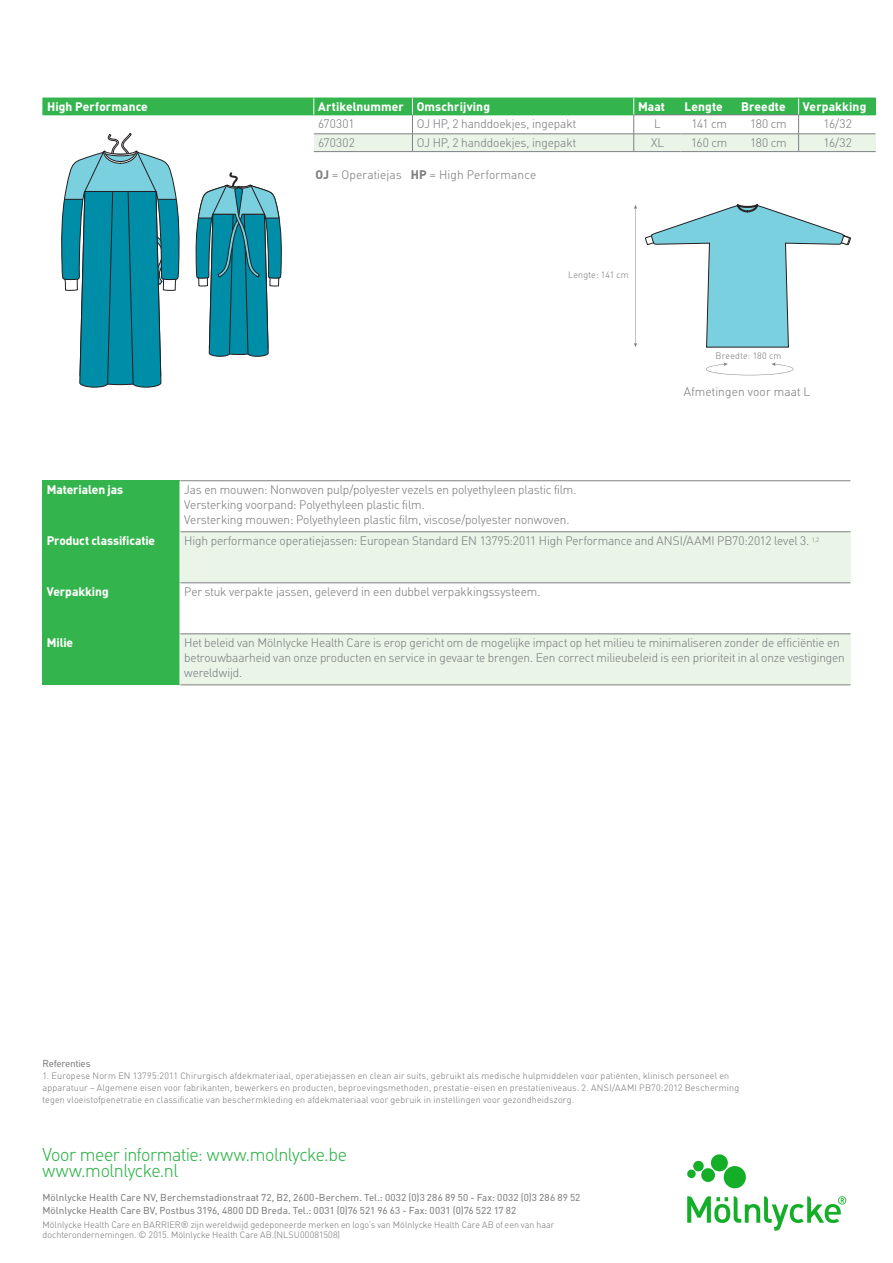
<style>
.page{position:relative;width:893px;height:1263px;background:#fff}
.page>*{position:absolute;margin:0;border:0;box-sizing:border-box;transform-origin:0 0}
.t1{font:300 18px/16.5px "MHC Din";letter-spacing:-.025em;color:#34b44d}
.t2{font:300 12px/15px "MHC Din";letter-spacing:-.005em;color:#808083}
.t3{font:700 12px "MHC Din";letter-spacing:.01em;color:#fff}
.t4{font:300 12px "MHC Din";letter-spacing:.015em;color:#808083}
.t5{font:9.75px/13.2px "MHC Din";color:#808083}
.t6{font:9.75px "MHC Din";letter-spacing:-.025em;color:#808083}
.t7{font:300 9px/12px "MHC Din";letter-spacing:.025em;color:#808083}
.t8{font:300 9px/10.5px "MHC Din";letter-spacing:.005em;color:#808083}
.s1{font-weight:700}
</style>
<div class="page">
<div style="left:180px;top:634px;width:670px;height:51px;background:#eaf5e8"></div>
<div style="left:180px;top:532px;width:670px;height:51px;background:#eaf5e8"></div>
<hr style="left:180px;top:582px;width:670px;height:1px;background:#808083">
<hr style="left:180px;top:634px;width:670px;height:1px;background:#808083">
<hr style="left:180px;top:685px;width:670px;height:1px;background:#808083">
<hr style="left:180px;top:531px;width:670px;height:1px;background:#808083">
<hr style="left:180px;top:480px;width:670px;height:1px;background:#808083">
<div style="left:43px;top:98px;width:271px;height:17px;background:#34b44d"></div>
<div style="left:314px;top:98px;width:98px;height:17px;background:#34b44d"></div>
<div style="left:412px;top:98px;width:222px;height:17px;background:#34b44d"></div>
<div style="left:634px;top:98px;width:46px;height:17px;background:#34b44d"></div>
<div style="left:680px;top:98px;width:57px;height:17px;background:#34b44d"></div>
<div style="left:737px;top:98px;width:62px;height:17px;background:#34b44d"></div>
<div style="left:799px;top:98px;width:77px;height:17px;background:#34b44d"></div>
<div style="left:314px;top:134px;width:98px;height:18px;background:#eaf5e8"></div>
<div style="left:412px;top:134px;width:222px;height:18px;background:#eaf5e8"></div>
<div style="left:634px;top:134px;width:46px;height:18px;background:#eaf5e8"></div>
<div style="left:680px;top:134px;width:57px;height:18px;background:#eaf5e8"></div>
<div style="left:737px;top:134px;width:62px;height:18px;background:#eaf5e8"></div>
<div style="left:799px;top:134px;width:77px;height:18px;background:#eaf5e8"></div>
<hr style="left:634px;top:115px;width:46px;height:1px;background:#808083">
<hr style="left:680px;top:115px;width:57px;height:1px;background:#808083">
<hr style="left:737px;top:115px;width:62px;height:1px;background:#808083">
<hr style="left:634px;top:134px;width:46px;height:1px;background:#808083">
<hr style="left:680px;top:134px;width:57px;height:1px;background:#808083">
<hr style="left:737px;top:134px;width:62px;height:1px;background:#808083">
<hr style="left:634px;top:151px;width:46px;height:1px;background:#808083">
<hr style="left:680px;top:151px;width:57px;height:1px;background:#808083">
<hr style="left:737px;top:151px;width:62px;height:1px;background:#808083">
<svg style="left:798px;top:99px;width:1px;height:52px"></svg>
<hr style="left:314px;top:134px;width:98px;height:1px;background:#808083">
<hr style="left:412px;top:134px;width:222px;height:1px;background:#808083">
<hr style="left:799px;top:134px;width:77px;height:1px;background:#808083">
<hr style="left:314px;top:151px;width:98px;height:1px;background:#808083">
<hr style="left:412px;top:151px;width:222px;height:1px;background:#808083">
<hr style="left:799px;top:151px;width:77px;height:1px;background:#808083">
<hr style="left:43px;top:115px;width:271px;height:1px;background:#34b44d">
<hr style="left:314px;top:115px;width:98px;height:1px;background:#34b44d">
<hr style="left:412px;top:115px;width:222px;height:1px;background:#34b44d">
<hr style="left:799px;top:115px;width:77px;height:1px;background:#34b44d">
<svg style="left:313px;top:98px;width:1px;height:17px"></svg>
<svg style="left:633px;top:98px;width:1px;height:53px"></svg>
<svg style="left:412px;top:98px;width:1px;height:53px"></svg>
<svg style="left:706px;top:363px;width:87px;height:12px"></svg>
<svg style="left:634px;top:205px;width:3px;height:142px"></svg>
<svg style="left:61px;top:133px;width:119px;height:254px"></svg>
<svg style="left:196px;top:172px;width:86px;height:185px"></svg>
<svg style="left:645px;top:204px;width:206px;height:143px"></svg>
<div style="left:43px;top:481px;width:137px;height:51px;background:#34b44d"></div>
<div style="left:43px;top:532px;width:137px;height:51px;background:#34b44d"></div>
<div style="left:43px;top:583px;width:137px;height:51px;background:#34b44d"></div>
<div style="left:43px;top:634px;width:137px;height:51px;background:#34b44d"></div>
<hr style="left:180px;top:634px;width:1px;height:51px;background:#fff">
<hr style="left:180px;top:532px;width:1px;height:51px;background:#fff">
<img style="left:687px;top:1154px;width:160px;height:77px">
<p class="t3" style="left:47px;top:99px;width:102px">High Performance</p>
<p class="t3" style="left:318px;top:99px;width:173px">Artikelnummer Omschrijving</p>
<p class="t3" style="left:638px;top:99px;width:29px">Maat</p>
<p class="t3" style="left:685px;top:99px;width:40px">Lengte</p>
<p class="t3" style="left:741px;top:99px;width:46px">Breedte</p>
<p class="t3" style="left:803px;top:99px;width:65px">Verpakking</p>
<p class="t2" style="left:318px;top:116px;width:38px">670301</p>
<p class="t2" style="left:417px;top:116px;width:161px">OJ HP, 2 handdoekjes, ingepakt</p>
<p class="t2" style="left:654px;top:116px;width:8px">L</p>
<p class="t2" style="left:691px;top:116px;width:37px">141 cm</p>
<p class="t2" style="left:750px;top:116px;width:38px">180 cm</p>
<p class="t2" style="left:823px;top:116px;width:30px">16/32</p>
<p class="t2" style="left:318px;top:135px;width:38px">670302</p>
<p class="t2" style="left:417px;top:135px;width:161px">OJ HP, 2 handdoekjes, ingepakt</p>
<p class="t2" style="left:651px;top:135px;width:15px">XL</p>
<p class="t2" style="left:691px;top:135px;width:38px">160 cm</p>
<p class="t2" style="left:750px;top:135px;width:38px">180 cm</p>
<p class="t2" style="left:823px;top:135px;width:30px">16/32</p>
<p class="t4" style="left:315px;top:167px;width:222px"><span class="s1">OJ</span> = Operatiejas <span class="s1">HP</span> = High Performance</p>
<p class="t7" style="left:568px;top:268px;width:62px">Lengte: 141 cm</p>
<p class="t7" style="left:715px;top:349px;width:67px">Breedte: 180 cm</p>
<p class="t4" style="left:684px;top:384px;width:128px">Afmetingen voor maat L</p>
<p class="t3" style="left:47px;top:482px;width:78px">Materialen jas</p>
<p class="t3" style="left:47px;top:533px;width:110px">Product classificatie</p>
<p class="t3" style="left:47px;top:584px;width:63px">Verpakking</p>
<p class="t3" style="left:47px;top:635px;width:28px">Milie</p>
<p class="t2" style="left:184px;top:482px;width:394px">Jas en mouwen: Nonwoven pulp/polyester vezels en polyethyleen plastic flm.<br>Versterking voorpand: Polyethyleen plastic flm.<br>Versterking mouwen: Polyethyleen plastic flm, viscose/polyester nonwoven.</p>
<p class="t2" style="left:184px;top:533px;width:636px">High performance operatiejassen: European Standard EN 13795:2011 High Performance and ANSI/AAMI PB70:2012 level 3. <sup>1,2</sup></p>
<p class="t2" style="left:184px;top:584px;width:358px">Per stuk verpakte jassen, geleverd in een dubbel verpakkingssysteem.</p>
<p class="t2" style="left:184px;top:635px;width:662px">Het beleid van Mölnlycke Health Care is erop gericht om de mogelijke impact op het milieu te minimaliseren zonder de effciëntie en betrouwbaarheid van onze producten en service in gevaar te brengen. Een correct milieubeleid is een prioriteit in al onze vestigingen wereldwijd.</p>
<p class="t6" style="left:43px;top:1057px;width:50px">Referenties</p>
<p class="t7" style="left:43px;top:1070px;width:698px">1. Europese Norm EN 13795:2011 Chirurgisch afdekmateriaal, operatiejassen en clean air suits, gebruikt als medische hulpmiddelen voor patiënten, klinisch personeel en apparatuur – Algemene eisen voor fabrikanten, bewerkers en producten, beproevingsmethoden, prestatie-eisen en prestatieniveaus. 2. ANSI/AAMI PB70:2012 Bescherming tegen vloeistofpenetratie en classifcatie van beschermkleding en afdekmateriaal voor gebruik in instellingen voor gezondheidszorg.</p>
<h4 class="t1" style="left:43px;top:1146px;width:306px">Voor meer informatie: www.molnlycke.be www.molnlycke.nl</h4>
<p class="t5" style="left:43px;top:1191px;width:539px">Mölnlycke Health Care NV, Berchemstadionstraat 72, B2, 2600-Berchem. Tel.: 0032 (0)3 286 89 50 - Fax: 0032 (0)3 286 89 52<br>Mölnlycke Health Care BV, Postbus 3196, 4800 DD Breda. Tel.: 0031 (0)76 521 96 63 - Fax: 0031 (0)76 522 17 82</p>
<p class="t8" style="left:43px;top:1219px;width:513px">Mölnlycke Health Care en BARRIER® zijn wereldwijd gedeponeerde merken en logo’s van Mölnlycke Health Care AB of een van haar dochterondernemingen. © 2015. Mölnlycke Health Care AB.(NLSU00081508)</p>
</div>
